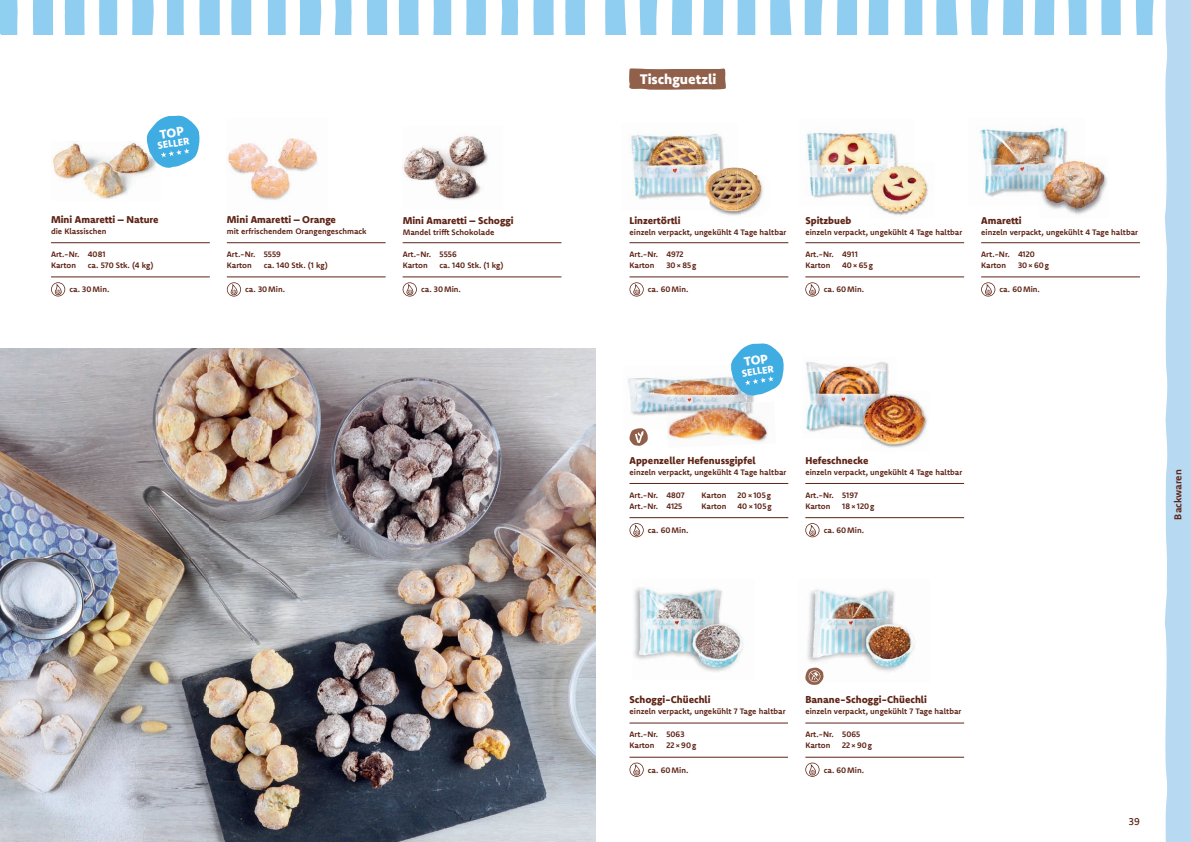
<style>
.page{position:relative;width:1191px;height:842px;background:#fff}
.page>*{position:absolute;margin:0;border:0;box-sizing:border-box;transform-origin:0 0}
.t1{font:800 14px "Komet";color:#fff}
.t2{font:800 10px "Komet";color:#5f2517}
.t3{font:700 10px "Komet";color:#5f2517}
.t4{font:500 10px "Komet";color:#5f2517}
.t5{font:800 9.8px "Komet";color:#fff}
.t6{font:700 8px/11px "Komet";color:#5f2517}
</style>
<div class="page">
<img style="left:807px;top:588px;width:108px;height:91px">
<img style="left:806px;top:362px;width:83px;height:70px">
<img style="left:634px;top:587px;width:110px;height:85px">
<img style="left:979px;top:126px;width:89px;height:71px">
<img style="left:628px;top:376px;width:126px;height:40px">
<img style="left:806px;top:132px;width:92px;height:66px">
<img style="left:631px;top:133px;width:95px;height:74px">
<img style="left:861px;top:391px;width:67px;height:57px">
<img style="left:740px;top:421px;width:28px;height:23px">
<img style="left:668px;top:429px;width:72px;height:10px">
<img style="left:666px;top:404px;width:61px;height:25px">
<img style="left:727px;top:402px;width:31px;height:27px">
<img style="left:738px;top:168px;width:26px;height:25px">
<img style="left:711px;top:193px;width:52px;height:23px">
<img style="left:705px;top:167px;width:28px;height:22px">
<img style="left:913px;top:167px;width:16px;height:23px">
<img style="left:877px;top:206px;width:24px;height:10px">
<img style="left:901px;top:190px;width:28px;height:26px">
<img style="left:869px;top:163px;width:44px;height:43px">
<img style="left:1074px;top:162px;width:33px;height:53px">
<img style="left:1048px;top:206px;width:26px;height:8px">
<img style="left:1040px;top:156px;width:44px;height:50px">
<img style="left:403px;top:135px;width:85px;height:65px">
<img style="left:228px;top:138px;width:90px;height:63px">
<img style="left:52px;top:142px;width:102px;height:57px">
<svg style="left:629px;top:428px;width:19px;height:18px"></svg>
<svg style="left:805px;top:668px;width:18px;height:17px"></svg>
<svg style="left:629px;top:68px;width:97px;height:22px;background:#996c58"></svg>
<hr style="left:805px;top:723px;width:159px;height:1px;background:#5f2517">
<hr style="left:805px;top:757px;width:159px;height:1px;background:#5f2517">
<hr style="left:805px;top:483px;width:159px;height:1px;background:#5f2517">
<hr style="left:805px;top:517px;width:159px;height:1px;background:#5f2517">
<hr style="left:629px;top:723px;width:159px;height:1px;background:#5f2517">
<hr style="left:629px;top:757px;width:159px;height:1px;background:#5f2517">
<hr style="left:981px;top:242px;width:159px;height:1px;background:#5f2517">
<hr style="left:981px;top:277px;width:159px;height:1px;background:#5f2517">
<hr style="left:629px;top:483px;width:159px;height:1px;background:#5f2517">
<hr style="left:629px;top:517px;width:159px;height:1px;background:#5f2517">
<hr style="left:805px;top:242px;width:159px;height:1px;background:#5f2517">
<hr style="left:805px;top:277px;width:159px;height:1px;background:#5f2517">
<hr style="left:629px;top:242px;width:159px;height:1px;background:#5f2517">
<hr style="left:629px;top:277px;width:159px;height:1px;background:#5f2517">
<svg style="left:629px;top:763px;width:14px;height:14px"></svg>
<svg style="left:805px;top:763px;width:14px;height:14px"></svg>
<svg style="left:629px;top:282px;width:14px;height:15px"></svg>
<svg style="left:629px;top:523px;width:14px;height:14px"></svg>
<svg style="left:805px;top:282px;width:14px;height:15px"></svg>
<svg style="left:805px;top:523px;width:14px;height:14px"></svg>
<svg style="left:981px;top:282px;width:14px;height:15px"></svg>
<hr style="left:227px;top:242px;width:159px;height:1px;background:#5f2517">
<hr style="left:227px;top:277px;width:159px;height:1px;background:#5f2517">
<hr style="left:51px;top:242px;width:159px;height:1px;background:#5f2517">
<hr style="left:51px;top:277px;width:159px;height:1px;background:#5f2517">
<svg style="left:227px;top:282px;width:14px;height:15px"></svg>
<svg style="left:51px;top:282px;width:14px;height:14px"></svg>
<svg style="left:403px;top:282px;width:14px;height:15px"></svg>
<hr style="left:403px;top:242px;width:158px;height:1px;background:#5f2517">
<hr style="left:403px;top:277px;width:158px;height:1px;background:#5f2517">
<svg style="left:367px;top:0;width:21px;height:34px"></svg>
<svg style="left:335px;top:0;width:17px;height:34px"></svg>
<svg style="left:565px;top:0;width:20px;height:34px"></svg>
<svg style="left:501px;top:0;width:17px;height:34px"></svg>
<svg style="left:33px;top:0;width:21px;height:34px"></svg>
<svg style="left:466px;top:0;width:20px;height:34px"></svg>
<svg style="left:533px;top:0;width:21px;height:34px"></svg>
<svg style="left:433px;top:0;width:19px;height:34px"></svg>
<svg style="left:399px;top:0;width:20px;height:34px"></svg>
<svg style="left:132px;top:0;width:22px;height:34px"></svg>
<svg style="left:11px;top:0;width:7px;height:34px"></svg>
<svg style="left:65px;top:0;width:20px;height:34px"></svg>
<svg style="left:300px;top:0;width:22px;height:34px"></svg>
<svg style="left:99px;top:0;width:19px;height:34px"></svg>
<svg style="left:267px;top:0;width:19px;height:34px"></svg>
<svg style="left:231px;top:0;width:21px;height:34px"></svg>
<svg style="left:199px;top:0;width:21px;height:34px"></svg>
<svg style="left:167px;top:0;width:17px;height:34px"></svg>
<svg style="left:1003px;top:0;width:21px;height:34px"></svg>
<svg style="left:970px;top:0;width:19px;height:34px"></svg>
<svg style="left:1135px;top:0;width:19px;height:34px"></svg>
<svg style="left:671px;top:0;width:21px;height:34px"></svg>
<svg style="left:1101px;top:0;width:20px;height:34px"></svg>
<svg style="left:1068px;top:0;width:19px;height:34px"></svg>
<svg style="left:1034px;top:0;width:21px;height:34px"></svg>
<svg style="left:770px;top:0;width:22px;height:34px"></svg>
<svg style="left:605px;top:0;width:22px;height:34px"></svg>
<svg style="left:639px;top:0;width:19px;height:34px"></svg>
<svg style="left:703px;top:0;width:21px;height:34px"></svg>
<svg style="left:936px;top:0;width:22px;height:34px"></svg>
<svg style="left:737px;top:0;width:19px;height:34px"></svg>
<svg style="left:904px;top:0;width:19px;height:34px"></svg>
<svg style="left:868px;top:0;width:21px;height:34px"></svg>
<svg style="left:836px;top:0;width:21px;height:34px"></svg>
<svg style="left:804px;top:0;width:19px;height:34px"></svg>
<div style="left:0;top:0;width:11px;height:34px;background:#8fcff0"></div>
<div style="left:1165px;top:0;width:26px;height:842px;background:#b7d9f1"></div>
<img style="left:0;top:349px;width:595px;height:493px">
<svg style="left:729px;top:343px;width:55px;height:53px"></svg>
<svg style="left:145px;top:115px;width:55px;height:54px"></svg>
<p class="t5" style="left:157px;top:139px;width:34px;rotate:-9deg">SELLER</p>
<p class="t2" style="left:51px;top:213px;width:109px">Mini Amaretti – Nature</p>
<p class="t6" style="left:51px;top:226px;width:57px">die Klassischen</p>
<p class="t6" style="left:51px;top:249px;width:56px">Art.-Nr. 4081<br>Karton</p>
<p class="t6" style="left:88px;top:260px;width:67px">ca. 570 Stk. (4 kg)</p>
<p class="t6" style="left:69px;top:284px;width:41px">ca. 30 Min.</p>
<p class="t2" style="left:227px;top:213px;width:111px">Mini Amaretti – Orange</p>
<p class="t6" style="left:227px;top:225px;width:141px">mit erfrischendem Orangengeschmack</p>
<p class="t6" style="left:227px;top:249px;width:56px">Art.-Nr. 5559<br>Karton</p>
<p class="t6" style="left:264px;top:260px;width:66px">ca. 140 Stk. (1 kg)</p>
<p class="t6" style="left:245px;top:284px;width:41px">ca. 30 Min.</p>
<p class="t2" style="left:403px;top:214px;width:113px">Mini Amaretti – Schoggi</p>
<p class="t6" style="left:403px;top:226px;width:93px">Mandel trifft Schokolade</p>
<p class="t6" style="left:403px;top:249px;width:56px">Art.-Nr. 5556<br>Karton</p>
<p class="t6" style="left:439px;top:260px;width:66px">ca. 140 Stk. (1 kg)</p>
<p class="t6" style="left:421px;top:284px;width:41px">ca. 30 Min.</p>
<h1 class="t1" style="left:640px;top:70px;width:78px">Tischguetzli</h1>
<p class="t2" style="left:629px;top:214px;width:53px">Linzertörtli</p>
<p class="t6" style="left:629px;top:227px;width:158px">einzeln verpackt, ungekühlt 4 Tage haltbar</p>
<p class="t6" style="left:629px;top:249px;width:56px">Art.-Nr. 4972<br>Karton</p>
<p class="t6" style="left:666px;top:260px;width:32px">30 × 85 g</p>
<p class="t2" style="left:805px;top:214px;width:48px">Spitzbueb</p>
<p class="t6" style="left:805px;top:227px;width:158px">einzeln verpackt, ungekühlt 4 Tage haltbar</p>
<p class="t6" style="left:805px;top:249px;width:54px">Art.-Nr. 4911<br>Karton</p>
<p class="t6" style="left:842px;top:260px;width:32px">40 × 65 g</p>
<p class="t2" style="left:981px;top:214px;width:42px">Amaretti</p>
<p class="t6" style="left:981px;top:227px;width:158px">einzeln verpackt, ungekühlt 4 Tage haltbar</p>
<p class="t6" style="left:981px;top:249px;width:55px">Art.-Nr. 4120<br>Karton</p>
<p class="t6" style="left:1018px;top:260px;width:32px">30 × 60 g</p>
<p class="t6" style="left:648px;top:284px;width:42px">ca. 60 Min.</p>
<p class="t6" style="left:823px;top:284px;width:42px">ca. 60 Min.</p>
<p class="t6" style="left:999px;top:284px;width:42px">ca. 60 Min.</p>
<p class="t5" style="left:741px;top:367px;width:34px;rotate:-9deg">SELLER</p>
<p class="t2" style="left:629px;top:454px;width:128px">Appenzeller Hefenussgipfel</p>
<p class="t6" style="left:629px;top:466px;width:158px">einzeln verpackt, ungekühlt 4 Tage haltbar</p>
<p class="t6" style="left:629px;top:489px;width:57px">Art.-Nr. 4807</p>
<p class="t6" style="left:701px;top:489px;width:27px">Karton</p>
<p class="t6" style="left:737px;top:489px;width:35px">20 × 105 g</p>
<p class="t6" style="left:629px;top:500px;width:54px">Art.-Nr. 4125</p>
<p class="t6" style="left:701px;top:500px;width:27px">Karton</p>
<p class="t6" style="left:737px;top:500px;width:36px">40 × 105 g</p>
<p class="t2" style="left:805px;top:454px;width:65px">Hefeschnecke</p>
<p class="t6" style="left:805px;top:466px;width:158px">einzeln verpackt, ungekühlt 4 Tage haltbar</p>
<p class="t6" style="left:805px;top:489px;width:54px">Art.-Nr. 5197<br>Karton</p>
<p class="t6" style="left:842px;top:500px;width:34px">18 × 120 g</p>
<p class="t3" style="left:1171px;top:519px;width:52px;rotate:-90deg">Backwaren</p>
<p class="t6" style="left:648px;top:525px;width:42px">ca. 60 Min.</p>
<p class="t6" style="left:823px;top:525px;width:42px">ca. 60 Min.</p>
<p class="t2" style="left:629px;top:693px;width:83px">Schoggi-Chüechli</p>
<p class="t6" style="left:629px;top:706px;width:158px">einzeln verpackt, ungekühlt 7 Tage haltbar</p>
<p class="t6" style="left:629px;top:729px;width:56px">Art.-Nr. 5063<br>Karton</p>
<p class="t6" style="left:666px;top:740px;width:31px">22 × 90 g</p>
<p class="t2" style="left:805px;top:693px;width:123px">Banane-Schoggi-Chüechli</p>
<p class="t6" style="left:805px;top:706px;width:158px">einzeln verpackt, ungekühlt 7 Tage haltbar</p>
<p class="t6" style="left:805px;top:729px;width:57px">Art.-Nr. 5065<br>Karton</p>
<p class="t6" style="left:842px;top:740px;width:31px">22 × 90 g</p>
<p class="t6" style="left:648px;top:764px;width:42px">ca. 60 Min.</p>
<p class="t6" style="left:823px;top:764px;width:42px">ca. 60 Min.</p>
<p class="t4" style="left:1129px;top:815px;width:12px">39</p>
</div>
